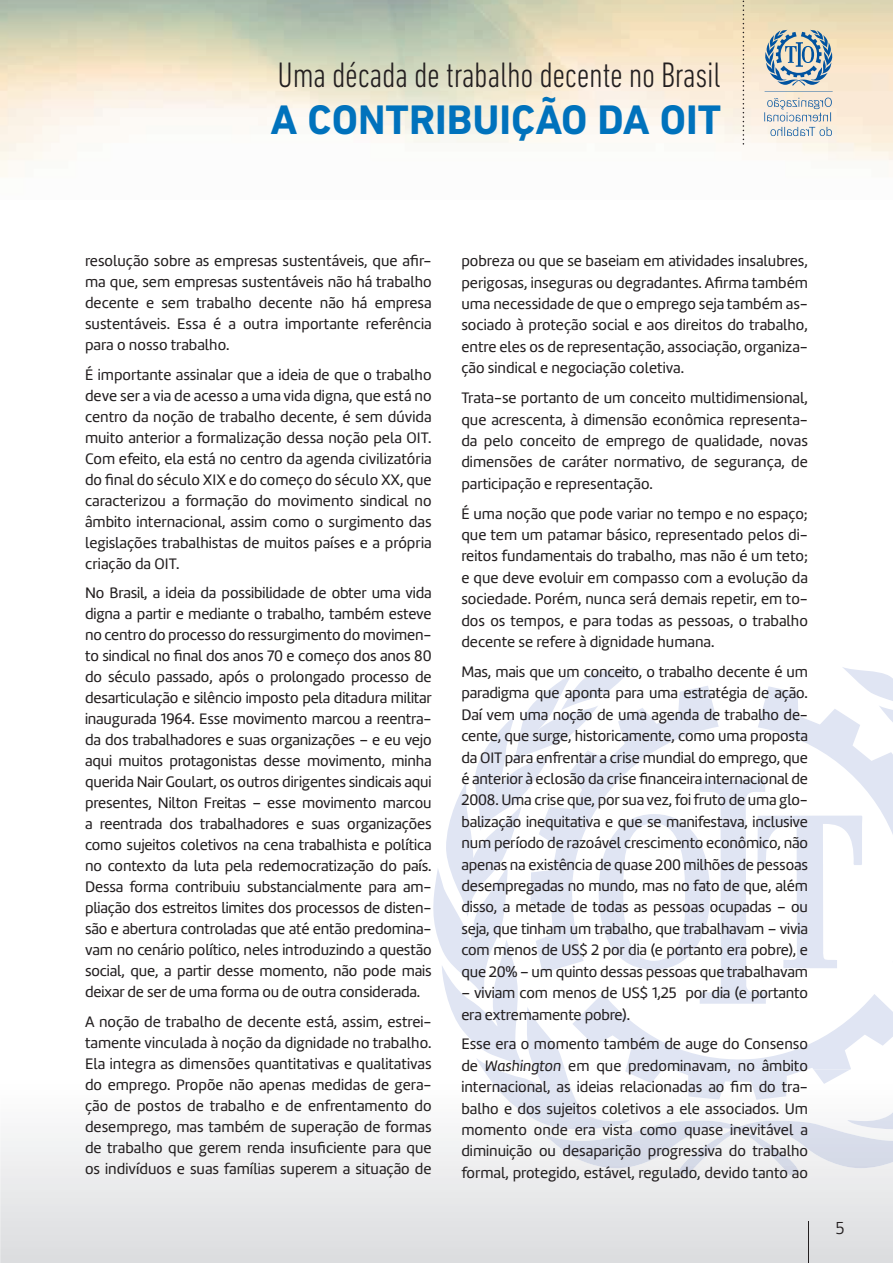
<style>
.page{position:relative;width:893px;height:1263px;background:#fff}
.page>*{position:absolute;margin:0;border:0;box-sizing:border-box;transform-origin:0 0}
.t1{font:700 42px "DIN Next LT Pro";color:#0072bc}
.t2{font:300 condensed 36px "DIN Next LT Pro";letter-spacing:-.01em;color:#231f20}
.t3{font:300 18px "Amelia";color:#231f20}
.t4{font:15.75px/21px "Amelia";color:#231f20;text-align:justify}
.s1{font-style:italic}
</style>
<div class="page">
<svg style="left:0;top:1133px;width:893px;height:130px"></svg>
<svg style="left:743px;top:0;width:1px;height:145px"></svg>
<svg style="left:764px;top:30px;width:69px;height:106px;background:#bdc5c6"></svg>
<svg style="left:433px;top:667px;width:460px;height:377px"></svg>
<svg style="left:476px;top:993px;width:417px;height:183px"></svg>
<hr style="left:808px;top:1221px;width:1px;height:42px;background:#231f20">
<h2 class="t2" style="left:278px;top:54px;width:445px">Uma década de trabalho decente no Brasil</h2>
<h1 class="t1" style="left:271px;top:95px;width:452px">A CONTRIBUIÇÃO DA OIT</h1>
<p class="t4" style="left:85px;top:251px;width:348px">resolução sobre as empresas sustentáveis, que afir&shy;ma que, sem empresas sustentáveis não há trabalho decente e sem trabalho decente não há empresa sustentáveis. Essa é a outra importante referência para o nosso trabalho.</p>
<p class="t4" style="left:85px;top:364px;width:348px">É importante assinalar que a ideia de que o trabalho deve ser a via de acesso a uma vida digna, que está no centro da noção de trabalho decente, é sem dúvida muito anterior a formalização dessa noção pela OIT.<br>Com efeito, ela está no centro da agenda civilizatória do final do século XIX e do começo do século XX, que caracterizou a formação do movimento sindical no âmbito internacional, assim como o surgimento das legislações trabalhistas de muitos países e a própria criação da OIT.</p>
<p class="t4" style="left:85px;top:583px;width:348px">No Brasil, a ideia da possibilidade de obter uma vida digna a partir e mediante o trabalho, também esteve no centro do processo do ressurgimento do movimen&shy;to sindical no final dos anos 70 e começo dos anos 80 do século passado, após o prolongado processo de desarticulação e silêncio imposto pela ditadura militar inaugurada 1964. Esse movimento marcou a reentra&shy;da dos trabalhadores e suas organizações – e eu vejo aqui muitos protagonistas desse movimento, minha querida Nair Goulart, os outros dirigentes sindicais aqui presentes, Nilton Freitas – esse movimento marcou a reentrada dos trabalhadores e suas organizações como sujeitos coletivos na cena trabalhista e política no contexto da luta pela redemocratização do país.<br>Dessa forma contribuiu substancialmente para am&shy;pliação dos estreitos limites dos processos de disten&shy;são e abertura controladas que até então predomina&shy;vam no cenário político, neles introduzindo a questão social, que, a partir desse momento, não pode mais deixar de ser de uma forma ou de outra considerada.</p>
<p class="t4" style="left:85px;top:1011px;width:348px">A noção de trabalho de decente está, assim, estrei&shy;tamente vinculada à noção da dignidade no trabalho.<br>Ela integra as dimensões quantitativas e qualitativas do emprego. Propõe não apenas medidas de gera&shy;ção de postos de trabalho e de enfrentamento do desemprego, mas também de superação de formas de trabalho que gerem renda insuficiente para que os indivíduos e suas famílias superem a situação de</p>
<p class="t4" style="left:461px;top:250px;width:348px;line-height:21.5px">pobreza ou que se baseiam em atividades insalubres, perigosas, inseguras ou degradantes. Afirma também uma necessidade de que o emprego seja também as&shy;sociado à proteção social e aos direitos do trabalho, entre eles os de representação, associação, organiza&shy;ção sindical e negociação coletiva.</p>
<p class="t4" style="left:461px;top:387px;width:348px;line-height:21.5px">Trata-se portanto de um conceito multidimensional, que acrescenta, à dimensão econômica representa&shy;da pelo conceito de emprego de qualidade, novas dimensões de caráter normativo, de segurança, de participação e representação.</p>
<p class="t4" style="left:461px;top:503px;width:348px;line-height:21.5px">É uma noção que pode variar no tempo e no espaço; que tem um patamar básico, representado pelos di&shy;reitos fundamentais do trabalho, mas não é um teto; e que deve evoluir em compasso com a evolução da sociedade. Porém, nunca será demais repetir, em to&shy;dos os tempos, e para todas as pessoas, o trabalho decente se refere à dignidade humana.</p>
<p class="t4" style="left:461px;top:661px;width:348px;line-height:21.5px">Mas, mais que um conceito, o trabalho decente é um paradigma que aponta para uma estratégia de ação.<br>Daí vem uma noção de uma agenda de trabalho de&shy;cente, que surge, historicamente, como uma proposta da OIT para enfrentar a crise mundial do emprego, que é anterior à eclosão da crise financeira internacional de 2008. Uma crise que, por sua vez, foi fruto de uma glo&shy;balização inequitativa e que se manifestava, inclusive num período de razoável crescimento econômico, não apenas na existência de quase 200 milhões de pessoas desempregadas no mundo, mas no fato de que, além disso, a metade de todas as pessoas ocupadas – ou seja, que tinham um trabalho, que trabalhavam – vivia com menos de US$ 2 por dia (e portanto era pobre), e que 20% – um quinto dessas pessoas que trabalhavam</p>
<p class="t4" style="left:461px;top:982px;width:348px;line-height:21.5px">– viviam com menos de US$ 1,25 por dia (e portanto era extremamente pobre).</p>
<p class="t4" style="left:461px;top:1033px;width:348px;line-height:21.5px">Esse era o momento também de auge do Consenso de <span class="s1">Washington</span> em que predominavam, no âmbito internacional, as ideias relacionadas ao fim do tra&shy;balho e dos sujeitos coletivos a ele associados. Um momento onde era vista como quase inevitável a diminuição ou desaparição progressiva do trabalho formal, protegido, estável, regulado, devido tanto ao</p>
<p class="t3" style="left:835px;top:1218px;width:11px">5</p>
</div>
